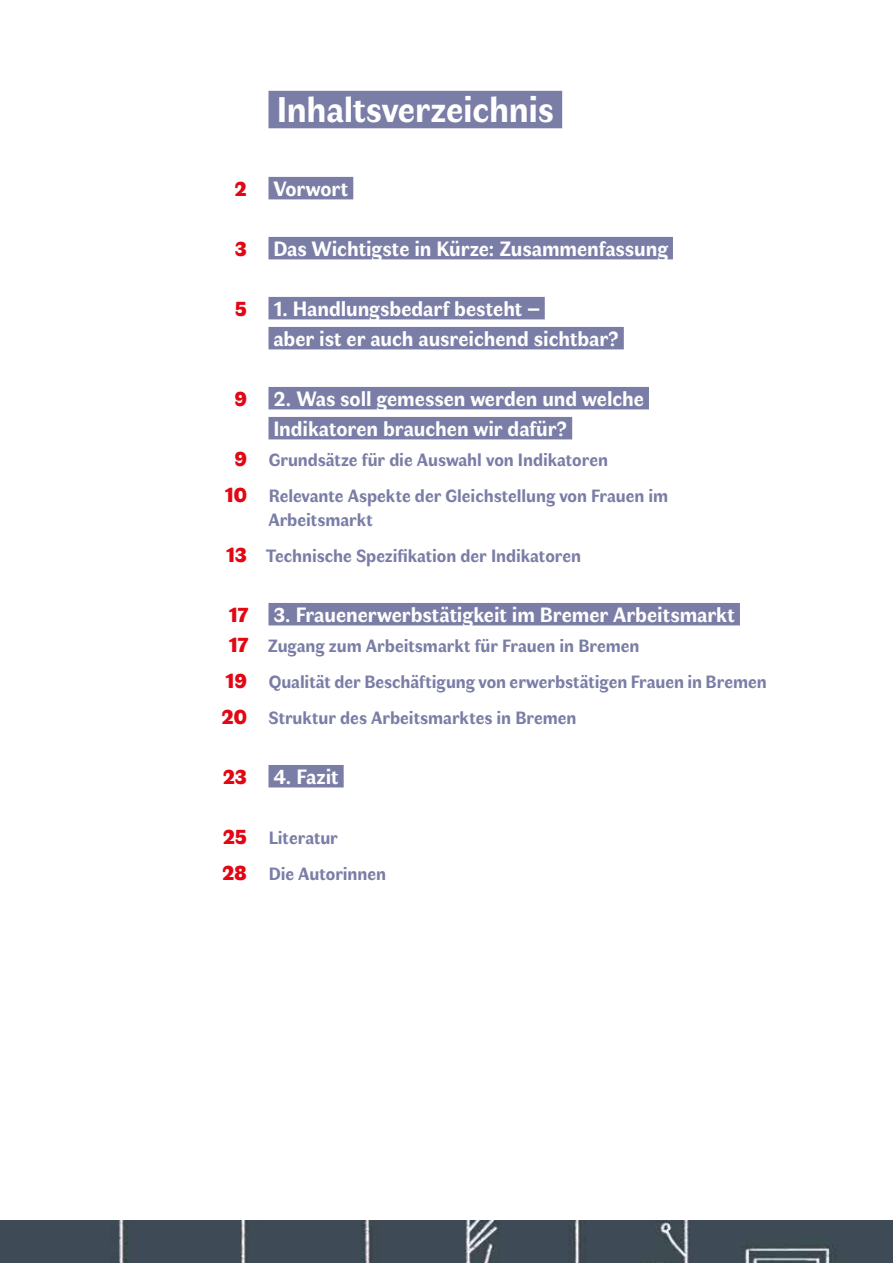
<style>
.page{position:relative;width:893px;height:1263px;background:#fff}
.page>*{position:absolute;margin:0;border:0;box-sizing:border-box;transform-origin:0 0}
.t1{font:700 36px "Faune Text";letter-spacing:-.005em;color:#fff}
.t2{font:700 21px/30px "Faune Text";letter-spacing:-.005em;color:#fff}
.t3{font:900 21px/36px "Faune Display";letter-spacing:-.015em;color:#e30613}
.t4{font:700 18px/36px "Faune Text";letter-spacing:-.005em;color:#7a7da6}
</style>
<div class="page">
<img style="left:0;top:1220px;width:893px;height:43px">
<div style="left:268px;top:91px;width:294px;height:37px;background:#7a7da6"></div>
<div style="left:268px;top:177px;width:85px;height:22px;background:#7a7da6"></div>
<div style="left:268px;top:237px;width:405px;height:22px;background:#7a7da6"></div>
<div style="left:268px;top:297px;width:277px;height:22px;background:#7a7da6"></div>
<div style="left:268px;top:327px;width:356px;height:22px;background:#7a7da6"></div>
<div style="left:268px;top:387px;width:381px;height:22px;background:#7a7da6"></div>
<div style="left:268px;top:417px;width:304px;height:22px;background:#7a7da6"></div>
<div style="left:268px;top:603px;width:472px;height:22px;background:#7a7da6"></div>
<div style="left:268px;top:765px;width:76px;height:22px;background:#7a7da6"></div>
<h1 class="t1" style="left:277px;top:84px;width:279px">Inhaltsverzeichnis</h1>
<p class="t3" style="left:235px;top:169px;width:14px">2</p>
<p class="t3" style="left:235px;top:229px;width:14px">3</p>
<p class="t3" style="left:235px;top:289px;width:14px">5</p>
<p class="t3" style="left:234px;top:379px;width:14px">9</p>
<p class="t3" style="left:224px;top:439px;width:24px;text-align:center">9<br>10</p>
<p class="t3" style="left:226px;top:535px;width:23px">13</p>
<p class="t3" style="left:229px;top:598px;width:22px;line-height:30px">17<br>17</p>
<p class="t3" style="left:221px;top:661px;width:27px">19<br>20</p>
<p class="t3" style="left:223px;top:757px;width:26px">23</p>
<p class="t2" style="left:273px;top:172px;width:77px">Vorwort</p>
<p class="t2" style="left:273px;top:232px;width:396px">Das Wichtigste in Kürze: Zusammenfassung</p>
<p class="t2" style="left:273px;top:292px;width:347px">1. Handlungsbedarf besteht –<br>aber ist er auch ausreichend sichtbar?</p>
<p class="t2" style="left:273px;top:382px;width:372px">2. Was soll gemessen werden und welche<br>Indikatoren brauchen wir dafür?</p>
<p class="t4" style="left:269px;top:441px;width:401px">Grundsätze für die Auswahl von Indikatoren<br>Relevante Aspekte der Gleichstellung von Frauen im</p>
<p class="t4" style="left:266px;top:501px;width:316px">Arbeitsmarkt<br>Technische Spezifikation der Indikatoren</p>
<p class="t2" style="left:273px;top:598px;width:463px">3. Frauenerwerbstätigkeit im Bremer Arbeitsmarkt</p>
<p class="t4" style="left:268px;top:627px;width:500px">Zugang zum Arbeitsmarkt für Frauen in Bremen<br>Qualität der Beschäftigung von erwerbstätigen Frauen in Bremen<br>Struktur des Arbeitsmarktes in Bremen</p>
<p class="t2" style="left:273px;top:760px;width:67px">4. Fazit</p>
<p class="t3" style="left:222px;top:817px;width:26px">25<br>28</p>
<p class="t4" style="left:269px;top:819px;width:119px">Literatur<br>Die Autorinnen</p>
</div>
